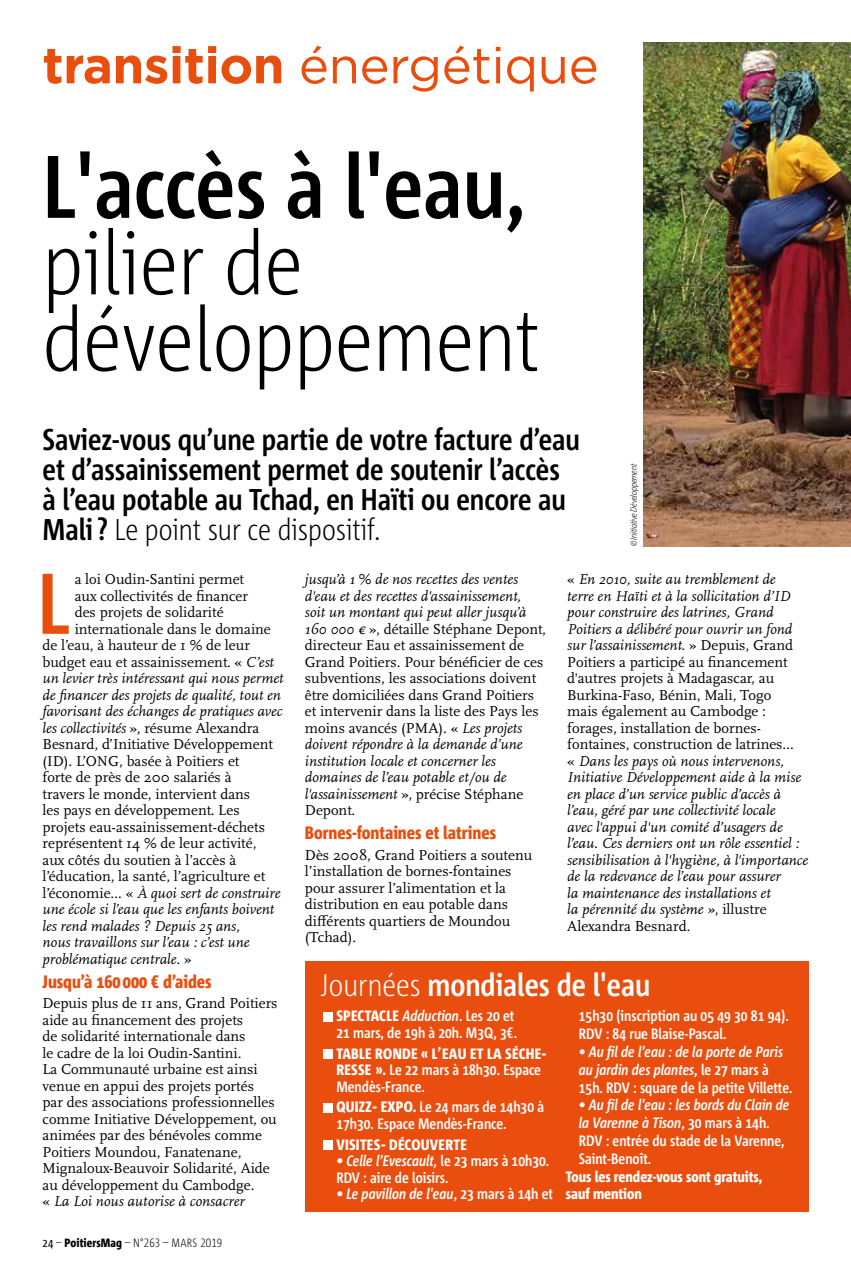
<style>
.page{position:relative;width:851px;height:1276px;background:#fff}
.page>*{position:absolute;margin:0;border:0;box-sizing:border-box;transform-origin:0 0}
.t1{font:300 88.5px/76.5px "Corpid C1 Cd";color:#000}
.t2{font:700 88.5px "Corpid C1 Cd";color:#000}
.t3{font:700 85.95px "Corpid C1 Cd";color:#e94e0f}
.t4{font:51px "Gotham";letter-spacing:-.01em;color:#e94e0f}
.t5{font:700 31.5px "Corpid C1 Cd";color:#fff}
.t6{font:700 30px/30px "Corpid C1 Cd";color:#000}
.t7{font:800 18px "Corpid C1 Cd";color:#e94e0f}
.t8{font:15px/16.5px "Scala OT";color:#000}
.t9{font:italic 15px/16.5px "Scala OT";color:#000}
.t10{font:700 15px/16.5px "Corpid C1 Cd";color:#fff}
.t11{font:italic 700 15px/17.9px "Corpid C1 Cd";color:#fff}
.t12{font:800 15px/17.9px "Corpid C1 Cd";color:#fff}
.t13{font:800 15px "Corpid C1 Cd";letter-spacing:.02em;color:#fff}
.t14{font:300 12px "Corpid C1 Cd";letter-spacing:.01em;color:#000}
.t15{font:italic 300 9px "Corpid C1 Cd";letter-spacing:-.02em;color:#000}
.s1{font-weight:700}
.s2{font-weight:300}
.s3{font-style:italic}
.s4{font-style:normal}
.s5{font-weight:400}
.s6{font-weight:800}
</style>
<div class="page">
<div style="left:305px;top:961px;width:503px;height:251px;background:#e94e0f"></div>
<div style="left:323px;top:1012px;width:9px;height:9px;background:#fff"></div>
<div style="left:323px;top:1049px;width:9px;height:9px;background:#fff"></div>
<div style="left:323px;top:1103px;width:9px;height:9px;background:#fff"></div>
<div style="left:323px;top:1140px;width:9px;height:9px;background:#fff"></div>
<img style="left:643px;top:43px;width:207px;height:503px">
<h3 class="t4" style="left:43px;top:33px;width:557px"><span class="s1">transition</span> énergétique</h3>
<h1 class="t2" style="left:43px;top:131px;width:484px">L'accès à l'eau,</h1>
<h1 class="t1" style="left:43px;top:222px;width:499px">pilier de développement</h1>
<h3 class="t6" style="left:43px;top:424px;width:539px">Saviez-vous qu’une partie de votre facture d’eau et d’assainissement permet de soutenir l’accès à l’eau potable au Tchad, en Haïti ou encore au Mali? <span class="s2">Le point sur ce dispositif.</span></h3>
<p class="t15" style="left:628px;top:546px;width:84px;rotate:-90deg">© Initiative Développement</p>
<h2 class="t3" style="left:37px;top:549px;width:34px">L</h2>
<p class="t8" style="left:75px;top:571px;width:171px">a loi Oudin-Santini permet</p>
<p class="t8" style="left:75px;top:588px;width:175px">aux collectivités de financer</p>
<p class="t8" style="left:75px;top:604px;width:150px">des projets de solidarité</p>
<p class="t8" style="left:75px;top:621px;width:198px">internationale dans le domaine</p>
<p class="t8" style="left:43px;top:637px;width:209px">de l’eau, à hauteur de 1 % de leur</p>
<p class="t8" style="left:43px;top:654px;width:233px">budget eau et assainissement. « <span class="s3">C’est</span></p>
<p class="t9" style="left:43px;top:670px;width:242px">un levier très intéressant qui nous permet</p>
<p class="t9" style="left:43px;top:687px;width:240px">de financer des projets de qualité, tout en</p>
<p class="t9" style="left:43px;top:703px;width:241px">favorisant des échanges de pratiques avec</p>
<p class="t8" style="left:43px;top:720px;width:218px"><span class="s3">les collectivités</span> », résume Alexandra</p>
<p class="t8" style="left:43px;top:736px;width:232px">Besnard, d’Initiative Développement</p>
<p class="t8" style="left:43px;top:753px;width:198px">(ID). L’ONG, basée à Poitiers et</p>
<p class="t8" style="left:43px;top:769px;width:190px">forte de près de 200 salariés à</p>
<p class="t8" style="left:43px;top:786px;width:209px">travers le monde, intervient dans</p>
<p class="t8" style="left:43px;top:802px;width:198px">les pays en développement. Les</p>
<p class="t8" style="left:43px;top:819px;width:224px">projets eau-assainissement-déchets</p>
<p class="t8" style="left:43px;top:835px;width:215px">représentent 14 % de leur activité,</p>
<p class="t8" style="left:43px;top:852px;width:195px">aux côtés du soutien à l’accès à</p>
<p class="t8" style="left:43px;top:868px;width:224px">l’éducation, la santé, l’agriculture et</p>
<p class="t9" style="left:43px;top:885px;width:239px"><span class="s4">l’économie… «</span> À quoi sert de construire</p>
<p class="t9" style="left:43px;top:901px;width:233px">une école si l’eau que les enfants boivent</p>
<p class="t9" style="left:43px;top:918px;width:199px">les rend malades ? Depuis 25 ans,</p>
<p class="t9" style="left:43px;top:934px;width:208px">nous travaillons sur l’eau : c’est une</p>
<p class="t9" style="left:43px;top:951px;width:150px">problématique centrale. <span class="s4">»</span></p>
<p class="t7" style="left:43px;top:970px;width:170px">Jusqu’à 160 000 € d’aides</p>
<p class="t8" style="left:43px;top:995px;width:236px">Depuis plus de 11 ans, Grand Poitiers aide au financement des projets<br>de solidarité internationale dans<br>le cadre de la loi Oudin-Santini.<br>La Communauté urbaine est ainsi venue en appui des projets portés par des associations professionnelles comme Initiative Développement, ou animées par des bénévoles comme Poitiers Moundou, Fanatenane, Mignaloux-Beauvoir Solidarité, Aide au développement du Cambodge.<br>« <span class="s3">La Loi nous autorise à consacrer</span></p>
<p class="t14" style="left:43px;top:1235px;width:181px"><span class="s5">24</span> – <span class="s6">PoitiersMag</span> – N°263 – MARS 2019</p>
<p class="t8" style="left:305px;top:571px;width:242px"><span class="s3">jusqu’à 1 % de nos recettes des ventes d'eau et des recettes d'assainissement,<br>soit un montant qui peut aller jusqu’à 160 000 €</span> », détaille Stéphane Depont, directeur Eau et assainissement de Grand Poitiers. Pour bénéficier de ces subventions, les associations doivent être domiciliées dans Grand Poitiers et intervenir dans la liste des Pays les moins avancés (PMA). « <span class="s3">Les projets doivent répondre à la demande d’une institution locale et concerner les domaines de l’eau potable et/ou de l'assainissement</span> », précise Stéphane Depont.</p>
<p class="t7" style="left:305px;top:821px;width:192px">Bornes-fontaines et latrines</p>
<p class="t8" style="left:305px;top:847px;width:229px">Dès 2008, Grand Poitiers a soutenu l’installation de bornes-fontaines pour assurer l’alimentation et la distribution en eau potable dans différents quartiers de Moundou (Tchad).</p>
<p class="t9" style="left:567px;top:571px;width:242px"><span class="s4">«</span> En 2010, suite au tremblement de<br>terre en Haïti et à la sollicitation d’ID pour construire des latrines, Grand Poitiers a délibéré pour ouvrir un fond sur l’assainissement. <span class="s4">» Depuis, Grand Poitiers a participé au financement d'autres projets à Madagascar, au Burkina-Faso, Bénin, Mali, Togo<br>mais également au Cambodge : forages, installation de bornes&shy;fontaines, construction de latrines…<br>«</span> Dans les pays où nous intervenons, Initiative Développement aide à la mise en place d’un service public d’accès à l’eau, géré par une collectivité locale<br>avec l'appui d'un comité d’usagers de l’eau. Ces derniers ont un rôle essentiel : sensibilisation à l'hygiène, à l'importance de la redevance de l’eau pour assurer<br>la maintenance des installations et<br>la pérennité du système »<span class="s4">, illustre Alexandra Besnard.</span></p>
<h3 class="t5" style="left:320px;top:965px;width:331px"><span class="s2">Journées</span> mondiales de l'eau</h3>
<p class="t10" style="left:336px;top:1007px;width:182px"><span class="s6">SPECTACLE</span> <span class="s3">Adduction</span>. Les 20 et<br>21 mars, de 19h à 20h. M3Q, 3€.</p>
<p class="t10" style="left:336px;top:1044px;width:212px"><span class="s6">TABLE RONDE « L’EAU ET LA SÉCHE-<br>RESSE ».</span> Le 22 mars à 18h30. Espace<br>Mendès-France.</p>
<p class="t10" style="left:336px;top:1098px;width:209px"><span class="s6">QUIZZ- EXPO.</span> Le 24 mars de 14h30 à<br>17h30. Espace Mendès-France.</p>
<p class="t13" style="left:336px;top:1135px;width:132px">VISITES- DÉCOUVERTE</p>
<p class="t10" style="left:336px;top:1152px;width:214px"><span class="s3">• Celle l’Evescault,</span> le 23 mars à 10h30.<br>RDV : aire de loisirs.</p>
<p class="t11" style="left:336px;top:1184px;width:218px">• Le pavillon de l'eau<span class="s4">, 23 mars à 14h et</span></p>
<p class="t10" style="left:578px;top:1006px;width:211px;line-height:17.9px">15h30 (inscription au 05 49 30 81 94).<br>RDV : 84 rue Blaise-Pascal.</p>
<p class="t11" style="left:578px;top:1042px;width:215px">• Au fil de l'eau : de la porte de Paris au jardin des plantes<span class="s4">, le 27 mars à<br>15h. RDV : square de la petite Villette.</span></p>
<p class="t10" style="left:578px;top:1095px;width:212px;line-height:17.9px"><span class="s3">• Au fil de l'eau : les bords du Clain de la Varenne à Tison</span>, 30 mars à 14h.<br>RDV : entrée du stade de la Varenne,<br>Saint-Benoît.</p>
<p class="t12" style="left:565px;top:1167px;width:198px">Tous les rendez-vous sont gratuits, sauf mention</p>
</div>
